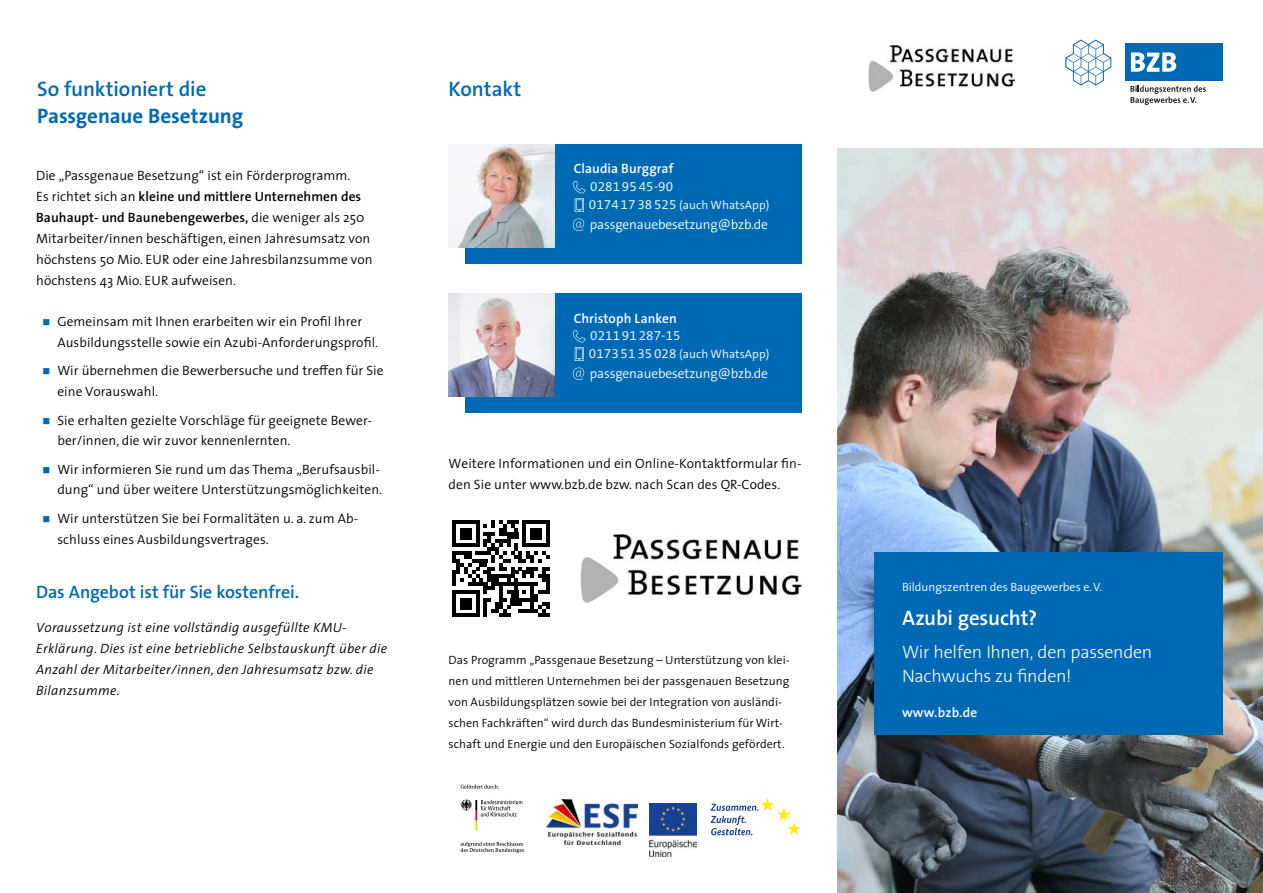
<style>
.page{position:relative;width:1263px;height:893px;background:#fff}
.page>*{position:absolute;margin:0;border:0;box-sizing:border-box;transform-origin:0 0}
.Subline{font:700 21px/27.3px "The Sans B W7";letter-spacing:-.005em;color:#0069b4}
.Headline{font:600 21px "The Sans B W6";letter-spacing:-.01em;color:#fff}
.Subline-2{font:600 21px "The Sans B W6";letter-spacing:-.005em;color:#0069b4}
.Headline-2{font:300 18px/24px "The Sans B W3";letter-spacing:-.015em;color:#fff}
.Copy-Headline{font:600 18px "The Sans B W6";letter-spacing:-.005em;color:#0069b4}
.Fließtext{font:300 13.5px/21px "The Sans";letter-spacing:.005em;color:#000}
.Fließtext-2{font:italic 300 13.5px/21px "The Sans";letter-spacing:.02em;color:#000}
.Fließtext-3{font:300 13.5px "The Sans B W4";letter-spacing:-.01em;color:#fff}
.Copy-Headline-2{font:600 13.5px "The Sans B W6";color:#fff}
.t1{font:600 13.5px "The Sans";letter-spacing:.02em;color:#fff}
.Fließtext-4{font:300 12px/21px "The Sans";letter-spacing:.005em;color:#000}
.Fließtext-5{font:300 12px "The Sans B W4";letter-spacing:.005em;color:#fff}
.t2{font:300 12px "The Sans";color:#fff}
.s1{font-family:"The Sans B W6";font-weight:600}
.s2{font-weight:600}
.s3{font-size:13.5px}
</style>
<div class="page">
<img style="left:838px;top:149px;width:425px;height:744px">
<div style="left:466px;top:169px;width:98px;height:95px;background:#0069b4"></div>
<div style="left:1125px;top:44px;width:98px;height:37px;background:#0069b4"></div>
<svg style="left:1131px;top:52px;width:45px;height:20px"></svg>
<svg style="left:1065px;top:40px;width:46px;height:46px"></svg>
<svg style="left:1130px;top:85px;width:76px;height:20px"></svg>
<div style="left:874px;top:553px;width:349px;height:182px;background:#0069b4"></div>
<img style="left:449px;top:144px;width:106px;height:103px">
<div style="left:555px;top:144px;width:246px;height:120px;background:#0069b4"></div>
<svg style="left:573px;top:218px;width:11px;height:13px"></svg>
<svg style="left:573px;top:181px;width:12px;height:31px"></svg>
<div style="left:466px;top:318px;width:98px;height:95px;background:#0069b4"></div>
<img style="left:449px;top:293px;width:106px;height:103px">
<div style="left:555px;top:293px;width:246px;height:120px;background:#0069b4"></div>
<svg style="left:573px;top:367px;width:11px;height:13px"></svg>
<svg style="left:573px;top:330px;width:12px;height:31px"></svg>
<svg style="left:461px;top:785px;width:38px;height:3px"></svg>
<svg style="left:461px;top:842px;width:63px;height:11px"></svg>
<svg style="left:460px;top:800px;width:62px;height:31px"></svg>
<img style="left:546px;top:799px;width:92px;height:46px">
<img style="left:649px;top:804px;width:47px;height:53px">
<svg style="left:710px;top:798px;width:91px;height:37px"></svg>
<svg style="left:452px;top:520px;width:97px;height:97px"></svg>
<hr style="left:452px;top:613px;width:27px;height:4px;background:#000">
<div style="left:460px;top:598px;width:12px;height:11px;background:#000"></div>
<img style="left:581px;top:534px;width:220px;height:69px">
<img style="left:868px;top:46px;width:146px;height:45px">
<p class="Subline" style="left:37px;top:75px;width:207px"><span class="s1">So funktioniert die<br></span>Passgenaue Besetzung</p>
<p class="Subline-2" style="left:449px;top:76px;width:74px">Kontakt</p>
<p class="Fließtext" style="left:36px;top:165px;width:338px">Die „Passgenaue Besetzung“ ist ein Förderprogramm.<br>Es richtet sich an <span class="s2">kleine und mittlere Unternehmen des Bauhaupt- und Baunebengewerbes,</span> die weniger als 250<br>Mitarbeiter/innen beschäftigen, einen Jahresumsatz von höchstens 50 Mio. EUR oder eine Jahresbilanzsumme von höchstens 43 Mio. EUR aufweisen.</p>
<p class="Fließtext" style="left:57px;top:311px;width:322px;line-height:20.2px">Gemeinsam mit Ihnen erarbeiten wir ein Profil Ihrer<br>Ausbildungsstelle sowie ein Azubi-Anforderungsprofil.</p>
<p class="Fließtext" style="left:57px;top:360px;width:328px;line-height:20.2px">Wir übernehmen die Bewerbersuche und treffen für Sie eine Vorauswahl.</p>
<p class="Fließtext" style="left:57px;top:409px;width:316px;line-height:20.2px">Sie erhalten gezielte Vorschläge für geeignete Bewer&shy;ber/innen, die wir zuvor kennenlernten.</p>
<p class="Fließtext" style="left:57px;top:458px;width:326px;line-height:20.2px">Wir informieren Sie rund um das Thema „Berufsausbil&shy;dung“ und über weitere Unterstützungsmöglichkeiten.</p>
<p class="Fließtext" style="left:57px;top:507px;width:302px">Wir unterstützen Sie bei Formalitäten u. a. zum Ab&shy;schluss eines Ausbildungsvertrages.</p>
<p class="Copy-Headline" style="left:36px;top:580px;width:264px">Das Angebot ist für Sie kostenfrei.</p>
<p class="Fließtext-2" style="left:36px;top:616px;width:352px">Voraussetzung ist eine vollständig ausgefüllte KMU-Erklärung. Dies ist eine betriebliche Selbstauskunft über die Anzahl der Mitarbeiter/innen, den Jahresumsatz bzw. die Bilanzsumme.</p>
<p class="Copy-Headline-2" style="left:574px;top:160px;width:101px">Claudia Burggraf</p>
<p class="Fließtext-3" style="left:590px;top:178px;width:84px">02819545-90</p>
<p class="Fließtext-5" style="left:589px;top:197px;width:182px"><span class="s3">01741738525</span> (auch WhatsApp)</p>
<p class="Fließtext-3" style="left:590px;top:216px;width:180px">passgenauebesetzung@bzb.de</p>
<p class="Copy-Headline-2" style="left:574px;top:309px;width:105px">Christoph Lanken</p>
<p class="Fließtext-3" style="left:590px;top:327px;width:92px">021191287-15</p>
<p class="Fließtext-5" style="left:589px;top:346px;width:182px"><span class="s3">01735135028</span> (auch WhatsApp)</p>
<p class="Fließtext-3" style="left:590px;top:365px;width:180px">passgenauebesetzung@bzb.de</p>
<p class="Fließtext" style="left:449px;top:453px;width:354px">Weitere Informationen und ein Online-Kontaktformular fin&shy;den Sie unter www.bzb.de bzw. nach Scan des QR-Codes.</p>
<p class="Fließtext-4" style="left:449px;top:649px;width:343px">Das Programm „Passgenaue Besetzung – Unterstützung von klei&shy;nen und mittleren Unternehmen bei der passgenauen Besetzung von Ausbildungsplätzen sowie bei der Integration von ausländi&shy;schen Fachkräften“ wird durch das Bundesministerium für Wirt&shy;schaft und Energie und den Europäischen Sozialfonds gefördert.</p>
<p class="t2" style="left:902px;top:576px;width:202px">Bildungszentren des Baugewerbes e.V.</p>
<p class="Headline" style="left:902px;top:605px;width:137px">Azubi gesucht?</p>
<p class="Headline-2" style="left:902px;top:640px;width:252px">Wir helfen Ihnen, den passenden<br>Nachwuchs zu finden!</p>
<p class="t1" style="left:902px;top:701px;width:77px">www.bzb.de</p>
</div>
